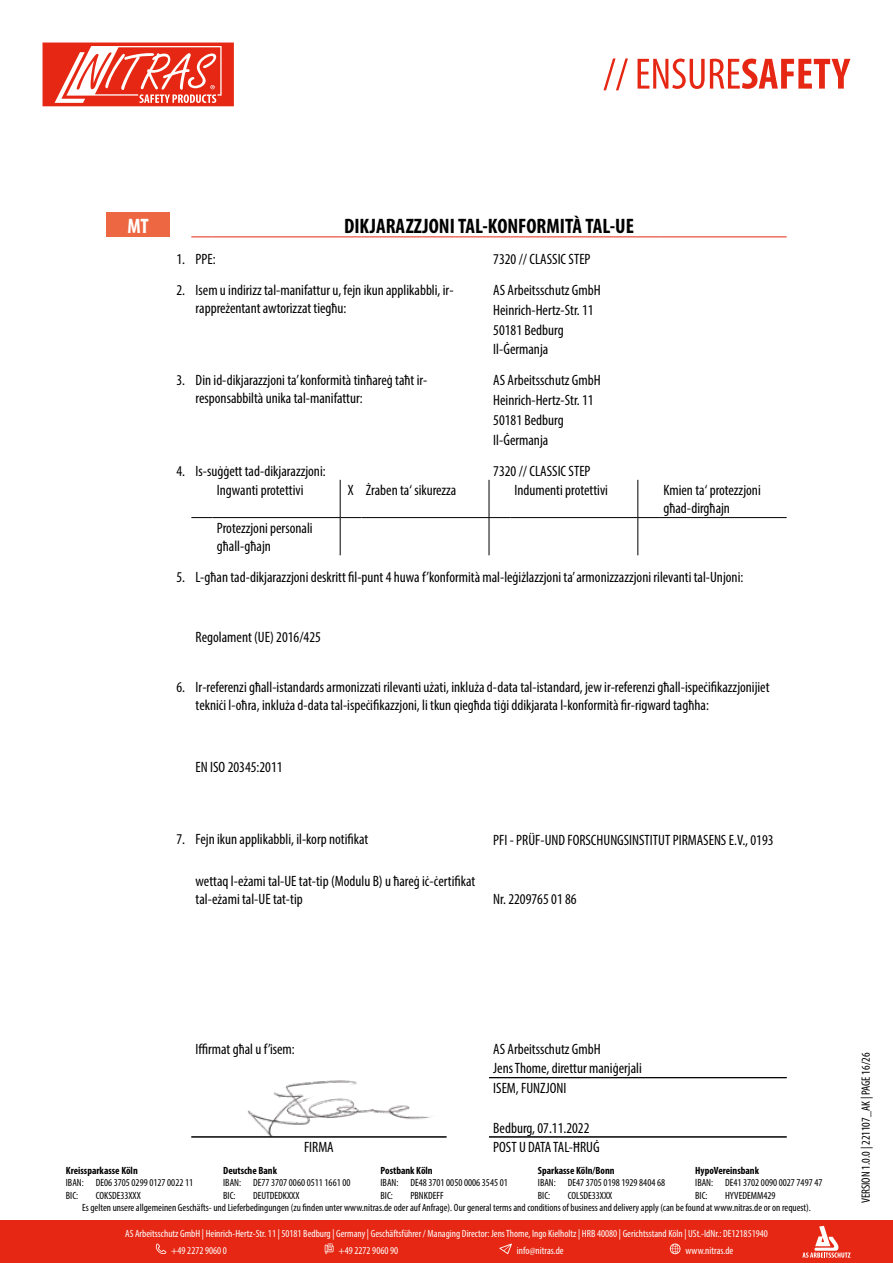
<style>
.page{position:relative;width:893px;height:1263px;background:#fff}
.page>*{position:absolute;margin:0;border:0;box-sizing:border-box;transform-origin:0 0}
.t1{font:700 condensed 21px "Myriad Pro";color:#000}
.t2{font:700 condensed 21px "Myriad Pro";color:#fff}
.t3{font:condensed 15px/18px "Myriad Pro";color:#000}
.t4{font:condensed 12px "Myriad Pro";color:#000}
.t5{font:condensed 10.5px/12.6px "Myriad Pro";color:#000}
.t6{font:condensed 10.5px/17px "Myriad Pro";color:#fff}
.t7{font:700 condensed 10.5px "Myriad Pro";color:#000}
</style>
<div class="page">
<svg style="left:603px;top:58px;width:247px;height:32px"></svg>
<svg style="left:43px;top:43px;width:191px;height:63px"></svg>
<div style="left:0;top:1220px;width:893px;height:43px;background:#e52713"></div>
<svg style="left:802px;top:1226px;width:48px;height:32px"></svg>
<svg style="left:156px;top:1243px;width:10px;height:11px"></svg>
<svg style="left:325px;top:1243px;width:9px;height:11px"></svg>
<svg style="left:499px;top:1243px;width:13px;height:11px"></svg>
<svg style="left:670px;top:1243px;width:10px;height:11px"></svg>
<img style="left:247px;top:1080px;width:184px;height:56px">
<div style="left:106px;top:213px;width:64px;height:24px;background:#ec6742"></div>
<svg style="left:191px;top:236px;width:22px;height:1px"></svg>
<hr style="left:213px;top:236px;width:127px;height:1px;background:#e52713">
<svg style="left:340px;top:236px;width:21px;height:1px"></svg>
<hr style="left:361px;top:236px;width:128px;height:1px;background:#e52713">
<svg style="left:489px;top:236px;width:21px;height:1px"></svg>
<hr style="left:510px;top:236px;width:128px;height:1px;background:#e52713">
<svg style="left:638px;top:236px;width:21px;height:1px"></svg>
<hr style="left:659px;top:236px;width:128px;height:1px;background:#e52713">
<hr style="left:340px;top:480px;width:1px;height:37px;background:#000">
<hr style="left:489px;top:480px;width:1px;height:37px;background:#000">
<hr style="left:637px;top:480px;width:1px;height:37px;background:#000">
<hr style="left:340px;top:518px;width:1px;height:37px;background:#000">
<svg style="left:489px;top:517px;width:21px;height:1px"></svg>
<hr style="left:489px;top:518px;width:1px;height:37px;background:#000">
<hr style="left:510px;top:517px;width:128px;height:1px;background:#000">
<hr style="left:637px;top:518px;width:1px;height:37px;background:#000">
<svg style="left:638px;top:517px;width:21px;height:1px"></svg>
<hr style="left:659px;top:517px;width:128px;height:1px;background:#000">
<svg style="left:191px;top:517px;width:22px;height:1px"></svg>
<hr style="left:213px;top:517px;width:127px;height:1px;background:#000">
<svg style="left:340px;top:517px;width:21px;height:1px"></svg>
<hr style="left:361px;top:517px;width:128px;height:1px;background:#000">
<hr style="left:191px;top:1136px;width:255px;height:1px;background:#000">
<hr style="left:489px;top:1077px;width:298px;height:1px;background:#000">
<hr style="left:489px;top:1136px;width:298px;height:1px;background:#000">
<h1 class="t2" style="left:128px;top:212px;width:23px">MT</h1>
<h1 class="t1" style="left:344px;top:212px;width:291px">DIKJARAZZJONI TAL-KONFORMITÀ TAL-UE</h1>
<p class="t3" style="left:176px;top:250px;width:41px">1. PPE:</p>
<p class="t3" style="left:196px;top:281px;width:259px;text-indent:-19px">2. Isem u indirizz tal-manifattur u, fejn ikun applikabbli, ir&shy;rappreżentant awtorizzat tiegħu:</p>
<p class="t3" style="left:493px;top:340px;width:56px">Il-Ġermanja</p>
<p class="t3" style="left:196px;top:371px;width:233px;text-indent:-19px">3. Din id-dikjarazzjoni ta’ konformità tinħareġ taħt ir&shy;responsabbiltà unika tal-manifattur:</p>
<p class="t3" style="left:493px;top:430px;width:56px">Il-Ġermanja</p>
<p class="t3" style="left:217px;top:460px;width:110px;line-height:19.8px;text-indent:-40px">4. Is-suġġett tad-dikjarazzjoni:<br>Ingwanti protettivi</p>
<h1 class="t2" style="left:129px;top:212px;width:20px">DE</h1>
<p class="t3" style="left:493px;top:243px;width:109px;line-height:31px">7320 // CLASSIC STEP<br>AS Arbeitsschutz GmbH</p>
<p class="t3" style="left:493px;top:300px;width:102px;line-height:19.8px">Heinrich-Hertz-Str. 11<br>50181 Bedburg</p>
<p class="t3" style="left:493px;top:370px;width:109px;line-height:19.8px">AS Arbeitsschutz GmbH<br>Heinrich-Hertz-Str. 11<br>50181 Bedburg</p>
<p class="t3" style="left:493px;top:461px;width:99px">7320 // CLASSIC STEP</p>
<p class="t3" style="left:366px;top:481px;width:92px">Żraben ta‘ sikurezza</p>
<p class="t3" style="left:515px;top:481px;width:95px">Indumenti protettivi</p>
<p class="t3" style="left:663px;top:481px;width:99px">Kmien ta‘ protezzjoni għad-dirgħajn</p>
<p class="t3" style="left:348px;top:481px;width:7px">X</p>
<p class="t3" style="left:217px;top:519px;width:97px">Protezzjoni personali għall-għajn</p>
<p class="t3" style="left:176px;top:568px;width:568px">5. L-għan tad-dikjarazzjoni deskritt fil-punt 4 huwa f’konformità mal-leġiżlazzjoni ta’ armonizzazzjoni rilevanti tal-Unjoni:</p>
<p class="t3" style="left:196px;top:627px;width:127px">Regolament (UE) 2016/425</p>
<p class="t3" style="left:196px;top:678px;width:575px;text-indent:-19px">6. Ir-referenzi għall-istandards armonizzati rilevanti użati, inkluża d-data tal-istandard, jew ir-referenzi għall-ispeċifikazzjonijiet tekniċi l-oħra, inkluża d-data tal-ispeċifikazzjoni, li tkun qiegħda tiġi ddikjarata l-konformità fir-rigward tagħha:</p>
<p class="t3" style="left:196px;top:758px;width:88px">EN ISO 20345:2011</p>
<p class="t3" style="left:176px;top:830px;width:193px">7. Fejn ikun applikabbli, il-korp notifikat</p>
<p class="t3" style="left:196px;top:872px;width:281px">wettaq l-eżami tal-UE tat-tip (Modulu B) u ħareġ iċ-ċertifikat tal-eżami tal-UE tat-tip</p>
<p class="t3" style="left:493px;top:831px;width:282px">PFI - PRÜF-UND FORSCHUNGSINSTITUT PIRMASENS E.V., 0193</p>
<p class="t3" style="left:493px;top:890px;width:85px">Nr. 2209765 01 86</p>
<p class="t3" style="left:196px;top:1039px;width:101px">Iffirmat għal u f’isem:</p>
<p class="t3" style="left:493px;top:1039px;width:109px">AS Arbeitsschutz GmbH</p>
<p class="t3" style="left:493px;top:1058px;width:150px;line-height:19.8px">Jens Thome, direttur maniġerjali<br>ISEM, FUNZJONI</p>
<p class="t3" style="left:493px;top:1118px;width:98px">Bedburg, 07.11.2022</p>
<p class="t3" style="left:304px;top:1138px;width:31px">FIRMA</p>
<p class="t3" style="left:493px;top:1138px;width:108px">POST U DATA TAL-ĦRUĠ</p>
<p class="t7" style="left:66px;top:1164px;width:73px">Kreissparkasse Köln</p>
<p class="t7" style="left:223px;top:1164px;width:55px">Deutsche Bank</p>
<p class="t7" style="left:381px;top:1164px;width:54px">Postbank Köln</p>
<p class="t7" style="left:538px;top:1164px;width:78px">Sparkasse Köln/Bonn</p>
<p class="t7" style="left:695px;top:1164px;width:65px">HypoVereinsbank</p>
<p class="t5" style="left:66px;top:1176px;width:19px">IBAN:<br>BIC:</p>
<p class="t5" style="left:96px;top:1176px;width:99px">DE06 3705 0299 0127 0022 11<br>COKSDE33XXX</p>
<p class="t5" style="left:223px;top:1176px;width:19px">IBAN:<br>BIC:</p>
<p class="t5" style="left:253px;top:1176px;width:99px">DE77 3707 0060 0511 1661 00<br>DEUTDEDKXXX</p>
<p class="t5" style="left:381px;top:1176px;width:19px">IBAN:<br>BIC:</p>
<p class="t5" style="left:410px;top:1176px;width:99px">DE48 3701 0050 0006 3545 01<br>PBNKDEFF</p>
<p class="t5" style="left:538px;top:1176px;width:19px">IBAN:<br>BIC:</p>
<p class="t5" style="left:568px;top:1176px;width:99px">DE47 3705 0198 1929 8404 68<br>COLSDE33XXX</p>
<p class="t5" style="left:695px;top:1176px;width:19px">IBAN:<br>BIC:</p>
<p class="t5" style="left:725px;top:1176px;width:99px">DE41 3702 0090 0027 7497 47</p>
<p class="t5" style="left:725px;top:1189px;width:52px">HYVEDEMM429</p>
<p class="t5" style="left:82px;top:1201px;width:730px">Es gelten unsere allgemeinen Geschäfts- und Lieferbedingungen (zu finden unter www.nitras.de oder auf Anfrage). Our general terms and conditions of business and delivery apply (can be found at www.nitras.de or on request).</p>
<p class="t6" style="left:171px;top:1225px;width:598px;text-indent:-46px">AS Arbeitsschutz GmbH | Heinrich-Hertz-Str. 11 | 50181 Bedburg | Germany | Geschäftsführer / Managing Director: Jens Thome, Ingo Kielholtz | HRB 40080 | Gerichtsstand Köln | USt.-IdNr.: DE121851940 +49 2272 9060 0</p>
<p class="t6" style="left:338px;top:1242px;width:61px">+49 2272 9060 90</p>
<p class="t6" style="left:517px;top:1242px;width:48px">info@nitras.de</p>
<p class="t6" style="left:685px;top:1242px;width:49px">www.nitras.de</p>
<p class="t4" style="left:859px;top:1203px;width:152px;rotate:-90deg">VERSION 1.0.0 | 221107_AK | PAGE 16/26</p>
</div>
